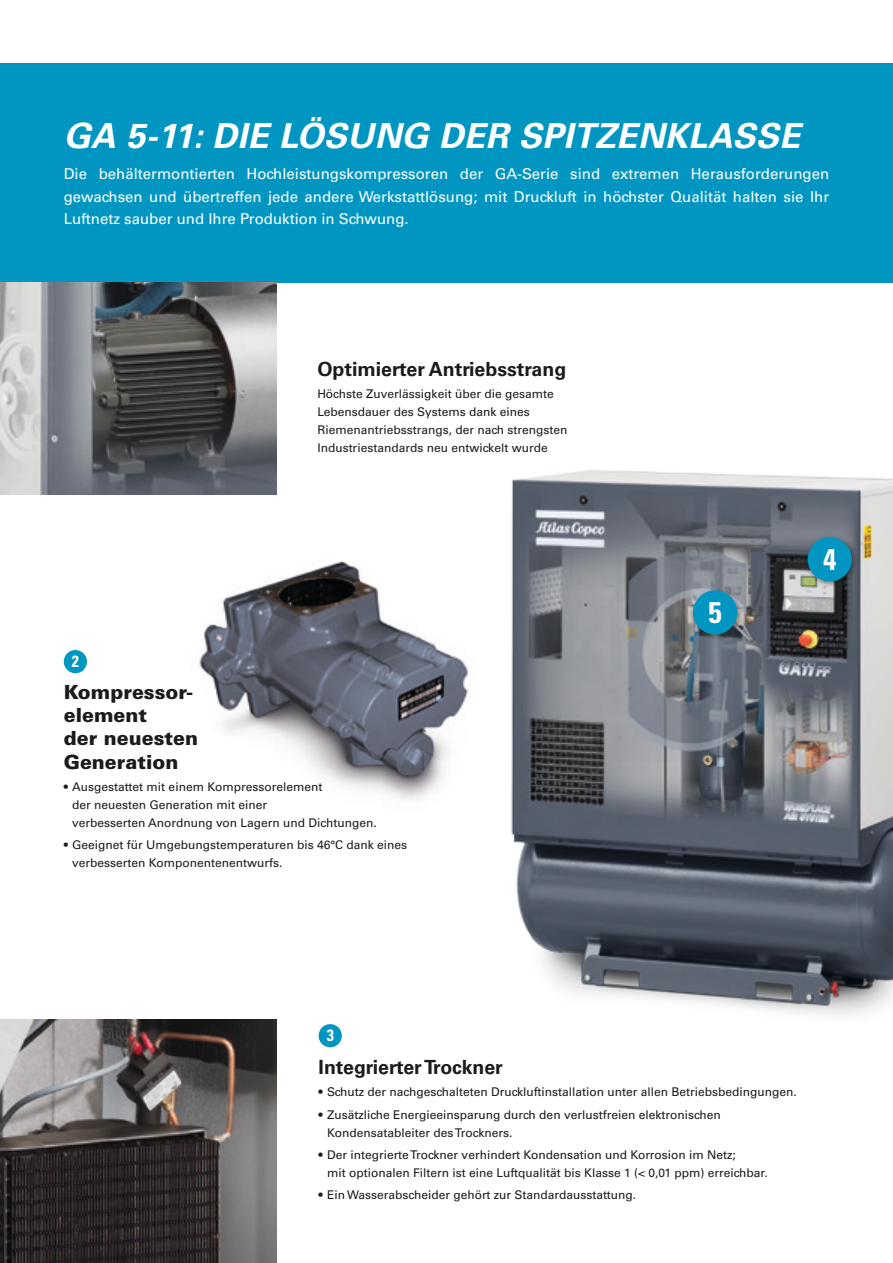
<style>
.page{position:relative;width:893px;height:1263px;background:#fff}
.page>*{position:absolute;margin:0;border:0;box-sizing:border-box;transform-origin:0 0}
.t1{font:italic 700 34.5px "Univers LT Std";letter-spacing:.01em;color:#fff}
.t2{font:700 condensed 29.7px "Univers LT Std";color:#fff}
.t3{font:700 19.5px "Univers LT Std";color:#1c1b1a}
.t4{font:900 19.5px/23.4px "Univers LT Std";color:#1c1b1a}
.t5{font:700 condensed 16.35px "Univers LT Std";color:#fff}
.t6{font:700 condensed 16.2px "Univers LT Std";color:#fff}
.t7{font:15px/22.5px "Univers LT Std";color:#fff;text-align:justify}
.t8{font:12px/18px "Univers LT Std";color:#1c1b1a}
</style>
<div class="page">
<div style="left:319px;top:1024px;width:23px;height:23px;background:#0096c1;border-radius:50%"></div>
<div style="left:0;top:64px;width:893px;height:219px;background:#0096c1"></div>
<img style="left:0;top:283px;width:276px;height:211px">
<img style="left:199px;top:561px;width:204px;height:238px">
<img style="left:0;top:1019px;width:276px;height:244px">
<div style="left:64px;top:650px;width:23px;height:23px;background:#0096c1;border-radius:50%"></div>
<img style="left:403px;top:470px;width:490px;height:545px">
<div style="left:804px;top:533px;width:53px;height:54px;background:#1c1b1a;opacity:.5"></div>
<div style="left:808px;top:537px;width:44px;height:44px;background:#0096c1;border-radius:50%"></div>
<div style="left:689px;top:586px;width:53px;height:54px;background:#1c1b1a;opacity:.5"></div>
<div style="left:693px;top:590px;width:44px;height:44px;background:#0096c1;border-radius:50%"></div>
<h1 class="t1" style="left:64px;top:116px;width:738px">GA 5-11: DIE LÖSUNG DER SPITZENKLASSE</h1>
<p class="t7" style="left:64px;top:163px;width:767px">Die behältermontierten Hochleistungskompressoren der GA-Serie sind extremen Herausforderungen gewachsen und übertreffen jede andere Werkstattlösung; mit Druckluft in höchster Qualität halten sie Ihr Luftnetz sauber und Ihre Produktion in Schwung.</p>
<h3 class="t6" style="left:72px;top:651px;width:9px">2</h3>
<h3 class="t3" style="left:317px;top:358px;width:250px">Optimierter Antriebsstrang</h3>
<p class="t8" style="left:317px;top:385px;width:252px">Höchste Zuverlässigkeit über die gesamte Lebensdauer des Systems dank eines Riemenantriebsstrangs, der nach strengsten Industriestandards neu entwickelt wurde</p>
<h3 class="t4" style="left:64px;top:680px;width:136px">Kompressor&shy;element<br>der neuesten<br>Generation</h3>
<p class="t8" style="left:72px;top:778px;width:306px;text-indent:-9px">• Ausgestattet mit einem Kompressorelement<br>der neuesten Generation mit einer<br>verbesserten Anordnung von Lagern und Dichtungen.</p>
<p class="t8" style="left:72px;top:836px;width:336px;text-indent:-9px">• Geeignet für Umgebungstemperaturen bis 46°C dank eines verbesserten Komponentenentwurfs.</p>
<h2 class="t2" style="left:708px;top:594px;width:15px">5</h2>
<h2 class="t2" style="left:823px;top:541px;width:15px">4</h2>
<h3 class="t5" style="left:327px;top:1025px;width:9px">3</h3>
<h3 class="t3" style="left:319px;top:1056px;width:186px">Integrierter Trockner</h3>
<p class="t8" style="left:319px;top:1083px;width:480px">• Schutz der nachgeschalteten Druckluftinstallation unter allen Betriebsbedingungen.</p>
<p class="t8" style="left:327px;top:1105px;width:395px;text-indent:-9px">• Zusätzliche Energieeinsparung durch den verlustfreien elektronischen<br>Kondensatableiter des Trockners.</p>
<p class="t8" style="left:327px;top:1146px;width:442px;text-indent:-9px">• Der integrierte Trockner verhindert Kondensation und Korrosion im Netz;<br>mit optionalen Filtern ist eine Luftqualität bis Klasse 1 (&lt; 0,01 ppm) erreichbar.</p>
<p class="t8" style="left:319px;top:1186px;width:319px">• Ein Wasserabscheider gehört zur Standardausstattung.</p>
</div>
